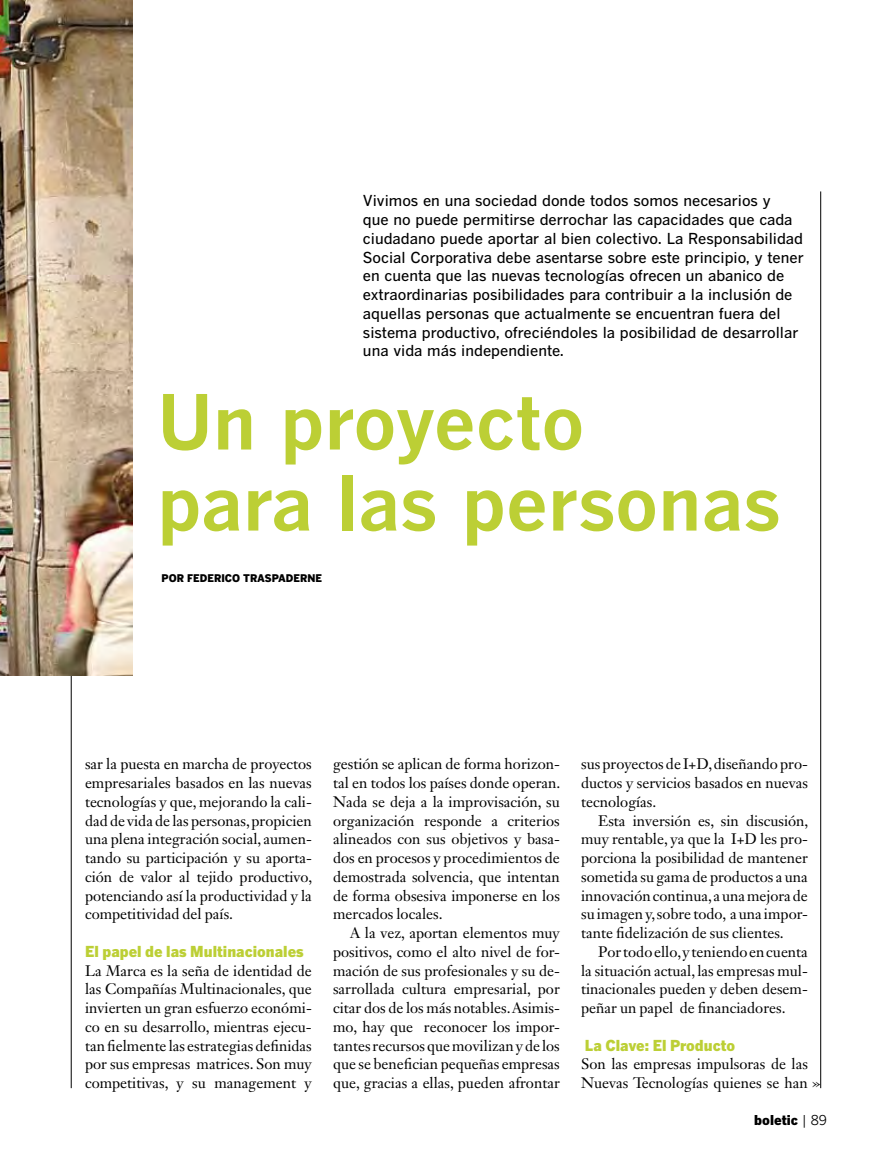
<style>
.page{position:relative;width:893px;height:1170px;background:#fff}
.page>*{position:absolute;margin:0;border:0;box-sizing:border-box;transform-origin:0 0}
.t1{font:700 75px/81px "Benton Gothic";color:#bccf35}
.t2{font:15px/18.8px "Janson Text LT Std";color:#000;text-align:justify}
.t3{font:500 15px/18.8px "Benton Gothic";color:#000}
.t4{font:900 15px "Benton Gothic";color:#bccf35}
.t5{font:900 13.5px "Benton Gothic";color:#000}
.t6{font:900 10.5px "Benton Gothic";color:#000}
.s1{font-weight:400}
</style>
<div class="page">
<hr style="left:71px;top:191px;width:1px;height:897px;background:#000">
<hr style="left:820px;top:191px;width:1px;height:897px;background:#000">
<img style="left:0;top:0;width:133px;height:675px">
<p class="t3" style="left:363px;top:191px;width:442px">Vivimos en una sociedad donde todos somos necesarios y<br>que no puede permitirse derrochar las capacidades que cada ciudadano puede aportar al bien colectivo. La Responsabilidad Social Corporativa debe asentarse sobre este principio, y tener en cuenta que las nuevas tecnologías ofrecen un abanico de extraordinarias posibilidades para contribuir a la inclusión de aquellas personas que actualmente se encuentran fuera del sistema productivo, ofreciéndoles la posibilidad de desarrollar una vida más independiente.</p>
<h1 class="t1" style="left:157px;top:379px;width:625px">Un proyecto<br>para las personas</h1>
<p class="t6" style="left:162px;top:571px;width:34px">POR federico</p>
<p class="t6" style="left:243px;top:571px;width:9px">traspaderne</p>
<p class="t2" style="left:85px;top:754px;width:229px">sar la puesta en marcha de proyectos empresariales basados en las nuevas tecnologías y que, mejorando la cali&shy;dad de vida de las personas, propicien una plena integración social, aumen&shy;tando su participación y su aporta&shy;ción de valor al tejido productivo, potenciando así la productividad y la competitividad del país.</p>
<p class="t4" style="left:85px;top:941px;width:220px">El papel de las Multinacionales</p>
<p class="t2" style="left:85px;top:960px;width:228px">La Marca es la seña de identidad de las Compañías Multinacionales, que invierten un gran esfuerzo económi&shy;co en su desarrollo, mientras ejecu&shy;tan fielmente las estrategias definidas por sus empresas matrices. Son muy competitivas, y su management y</p>
<p class="t2" style="left:333px;top:754px;width:229px">gestión se aplican de forma horizon&shy;tal en todos los países donde operan.<br>Nada se deja a la improvisación, su organización responde a criterios alineados con sus objetivos y basa&shy;dos en procesos y procedimientos de demostrada solvencia, que intentan de forma obsesiva imponerse en los mercados locales.</p>
<p class="t2" style="left:333px;top:923px;width:228px;text-indent:17px">A la vez, aportan elementos muy positivos, como el alto nivel de for&shy;mación de sus profesionales y su de&shy;sarrollada cultura empresarial, por citar dos de los más notables. Asimis&shy;mo, hay que reconocer los impor&shy;tantes recursos que movilizan y de los que se benefician pequeñas empresas que, gracias a ellas, pueden afrontar</p>
<p class="t2" style="left:581px;top:754px;width:228px">sus proyectos de I+D, diseñando pro&shy;ductos y servicios basados en nuevas tecnologías.</p>
<p class="t2" style="left:581px;top:810px;width:229px;text-indent:17px">Esta inversión es, sin discusión, muy rentable, ya que la I+D les pro&shy;porciona la posibilidad de mantener sometida su gama de productos a una innovación continua, a una mejora de su imagen y, sobre todo, a una impor&shy;tante fidelización de sus clientes.</p>
<p class="t2" style="left:581px;top:942px;width:228px;text-indent:17px">Por todo ello, y teniendo en cuenta la situación actual, las empresas mul&shy;tinacionales pueden y deben desem&shy;peñar un papel de financiadores.</p>
<p class="t4" style="left:585px;top:1035px;width:152px">La Clave: El Producto</p>
<p class="t2" style="left:581px;top:1054px;width:241px">Son las empresas impulsoras de las<br>Nuevas Tecnologías quienes se han »</p>
<p class="t5" style="left:754px;top:1111px;width:74px">boletic <span class="s1">| 89</span></p>
</div>
